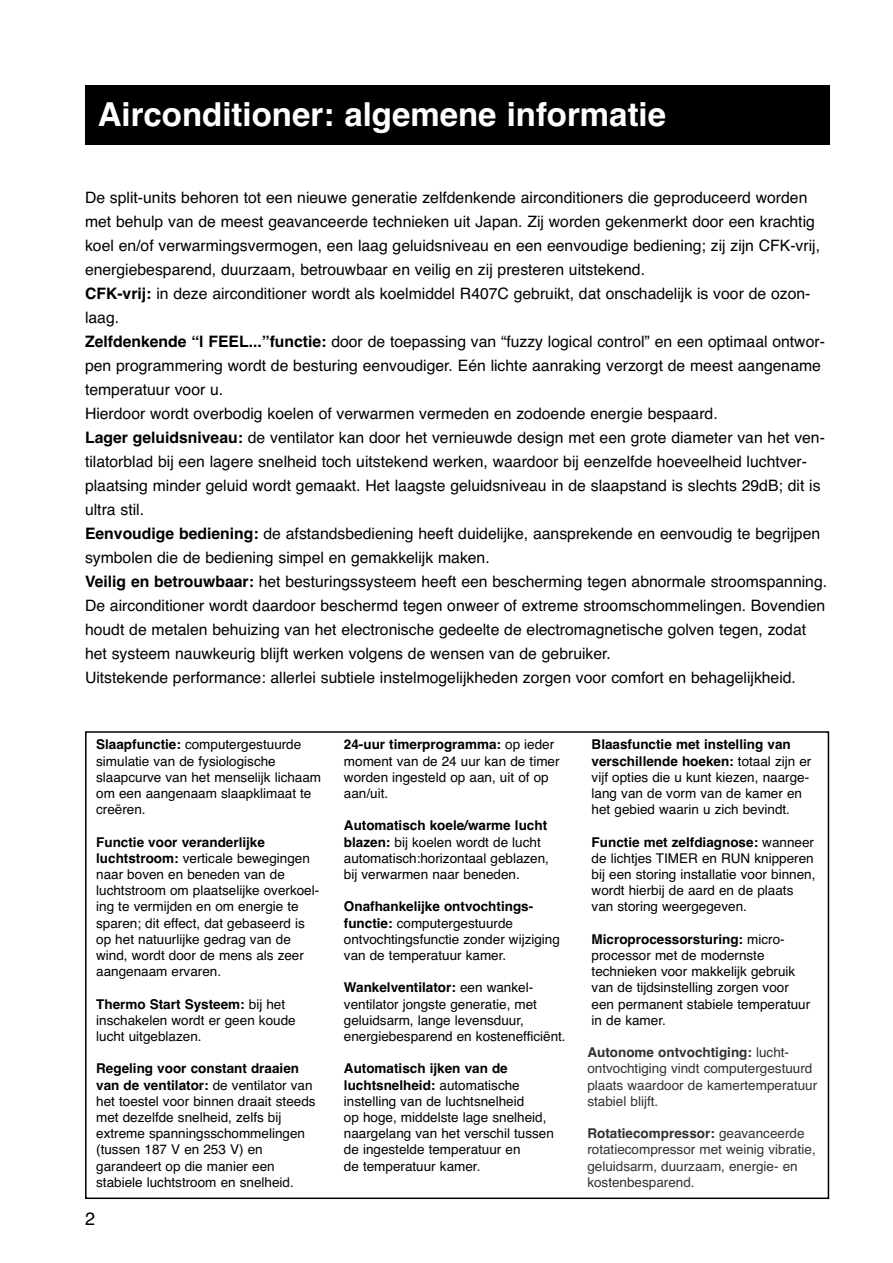
<style>
.page{position:relative;width:893px;height:1263px;background:#fff}
.page>*{position:absolute;margin:0;border:0;box-sizing:border-box;transform-origin:0 0}
.t1{font:700 33px "Helvetica";color:#fff}
.t2{font:18px "Helvetica";color:#000}
.t3{font:15.75px/24px "Helvetica";color:#000}
.t4{font:13.5px/16.2px "Helvetica";color:#000}
.t5{font:13.5px/16.2px "Helvetica";color:#313131}
.s1{font-weight:700}
</style>
<div class="page">
<div style="left:85px;top:85px;width:744px;height:59px;background:#000"></div>
<div style="left:85px;top:731px;width:744px;height:468px;border:2px solid #000"></div>
<h1 class="t1" style="left:98px;top:102px;width:570px">Airconditioner: algemene informatie</h1>
<p class="t3" style="left:85px;top:187px;width:744px">De split-units behoren tot een nieuwe generatie zelfdenkende airconditioners die geproduceerd worden met behulp van de meest geavanceerde technieken uit Japan. Zij worden gekenmerkt door een krachtig koel en/of verwarmingsvermogen, een laag geluidsniveau en een eenvoudige bediening; zij zijn CFK-vrij, energiebesparend, duurzaam, betrouwbaar en veilig en zij presteren uitstekend.<br><span class="s1">CFK-vrij:</span> in deze airconditioner wordt als koelmiddel R407C gebruikt, dat onschadelijk is voor de ozon&shy;laag.<br><span class="s1">Zelfdenkende “l FEEL...”functie:</span> door de toepassing van “fuzzy logical control” en een optimaal ontwor&shy;pen programmering wordt de besturing eenvoudiger. Eén lichte aanraking verzorgt de meest aangename temperatuur voor u.<br>Hierdoor wordt overbodig koelen of verwarmen vermeden en zodoende energie bespaard.<br><span class="s1">Lager geluidsniveau:</span> de ventilator kan door het vernieuwde design met een grote diameter van het ven&shy;tilatorblad bij een lagere snelheid toch uitstekend werken, waardoor bij eenzelfde hoeveelheid luchtver&shy;plaatsing minder geluid wordt gemaakt. Het laagste geluidsniveau in de slaapstand is slechts 29dB; dit is ultra stil.<br><span class="s1">Eenvoudige bediening:</span> de afstandsbediening heeft duidelijke, aansprekende en eenvoudig te begrijpen symbolen die de bediening simpel en gemakkelijk maken.<br><span class="s1">Veilig en betrouwbaar:</span> het besturingssysteem heeft een bescherming tegen abnormale stroomspanning.<br>De airconditioner wordt daardoor beschermd tegen onweer of extreme stroomschommelingen. Bovendien houdt de metalen behuizing van het electronische gedeelte de electromagnetische golven tegen, zodat het systeem nauwkeurig blijft werken volgens de wensen van de gebruiker.<br>Uitstekende performance: allerlei subtiele instelmogelijkheden zorgen voor comfort en behagelijkheid.</p>
<p class="t4" style="left:96px;top:738px;width:226px"><span class="s1">Slaapfunctie:</span> computergestuurde simulatie van de fysiologische slaapcurve van het menselijk lichaam om een aangenaam slaapklimaat te creëren.</p>
<p class="t4" style="left:96px;top:835px;width:225px"><span class="s1">Functie voor veranderlijke luchtstroom:</span> verticale bewegingen naar boven en beneden van de luchtstroom om plaatselijke overkoel&shy;ing te vermijden en om energie te sparen; dit effect, dat gebaseerd is op het natuurlijke gedrag van de wind, wordt door de mens als zeer aangenaam ervaren.</p>
<p class="t4" style="left:96px;top:997px;width:201px"><span class="s1">Thermo Start Systeem:</span> bij het inschakelen wordt er geen koude lucht uitgeblazen.</p>
<p class="t4" style="left:96px;top:1062px;width:221px"><span class="s1">Regeling voor constant draaien van de ventilator:</span> de ventilator van het toestel voor binnen draait steeds met dezelfde snelheid, zelfs bij extreme spanningsschommelingen (tussen 187 V en 253 V) en garandeert op die manier een stabiele luchtstroom en snelheid.</p>
<h2 class="t2" style="left:85px;top:1212px;width:12px">2</h2>
<p class="t4" style="left:344px;top:738px;width:217px"><span class="s1">24-uur timerprogramma:</span> op ieder moment van de 24 uur kan de timer worden ingesteld op aan, uit of op aan/uit.</p>
<p class="t4" style="left:344px;top:819px;width:207px"><span class="s1">Automatisch koele/warme lucht blazen:</span> bij koelen wordt de lucht automatisch:horizontaal geblazen, bij verwarmen naar beneden.</p>
<p class="t4" style="left:344px;top:900px;width:217px"><span class="s1">Onafhankelijke ontvochtings&shy;functie:</span> computergestuurde ontvochtingsfunctie zonder wijziging van de temperatuur kamer.</p>
<p class="t4" style="left:344px;top:981px;width:223px"><span class="s1">Wankelventilator:</span> een wankel&shy;ventilator jongste generatie, met geluidsarm, lange levensduur, energiebesparend en kostenefficiënt.</p>
<p class="t4" style="left:344px;top:1062px;width:212px"><span class="s1">Automatisch ijken van de luchtsnelheid:</span> automatische instelling van de luchtsnelheid<br>op hoge, middelste lage snelheid, naargelang van het verschil tussen de ingestelde temperatuur en<br>de temperatuur kamer.</p>
<p class="t4" style="left:592px;top:738px;width:221px"><span class="s1">Blaasfunctie met instelling van verschillende hoeken:</span> totaal zijn er vijf opties die u kunt kiezen, naarge&shy;lang van de vorm van de kamer en het gebied waarin u zich bevindt.</p>
<p class="t4" style="left:592px;top:835px;width:225px"><span class="s1">Functie met zelfdiagnose:</span> wanneer de lichtjes TIMER en RUN knipperen bij een storing installatie voor binnen, wordt hierbij de aard en de plaats van storing weergegeven.</p>
<p class="t4" style="left:592px;top:932px;width:220px"><span class="s1">Microprocessorsturing:</span> micro&shy;processor met de modernste technieken voor makkelijk gebruik van de tijdsinstelling zorgen voor een permanent stabiele temperatuur in de kamer.</p>
<p class="t5" style="left:587px;top:1046px;width:231px"><span class="s1">Autonome ontvochtiging:</span> lucht&shy;ontvochtiging vindt computergestuurd plaats waardoor de kamertemperatuur stabiel blijft.</p>
<p class="t5" style="left:587px;top:1127px;width:230px"><span class="s1">Rotatiecompressor:</span> geavanceerde rotatiecompressor met weinig vibratie, geluidsarm, duurzaam, energie- en kostenbesparend.</p>
</div>
